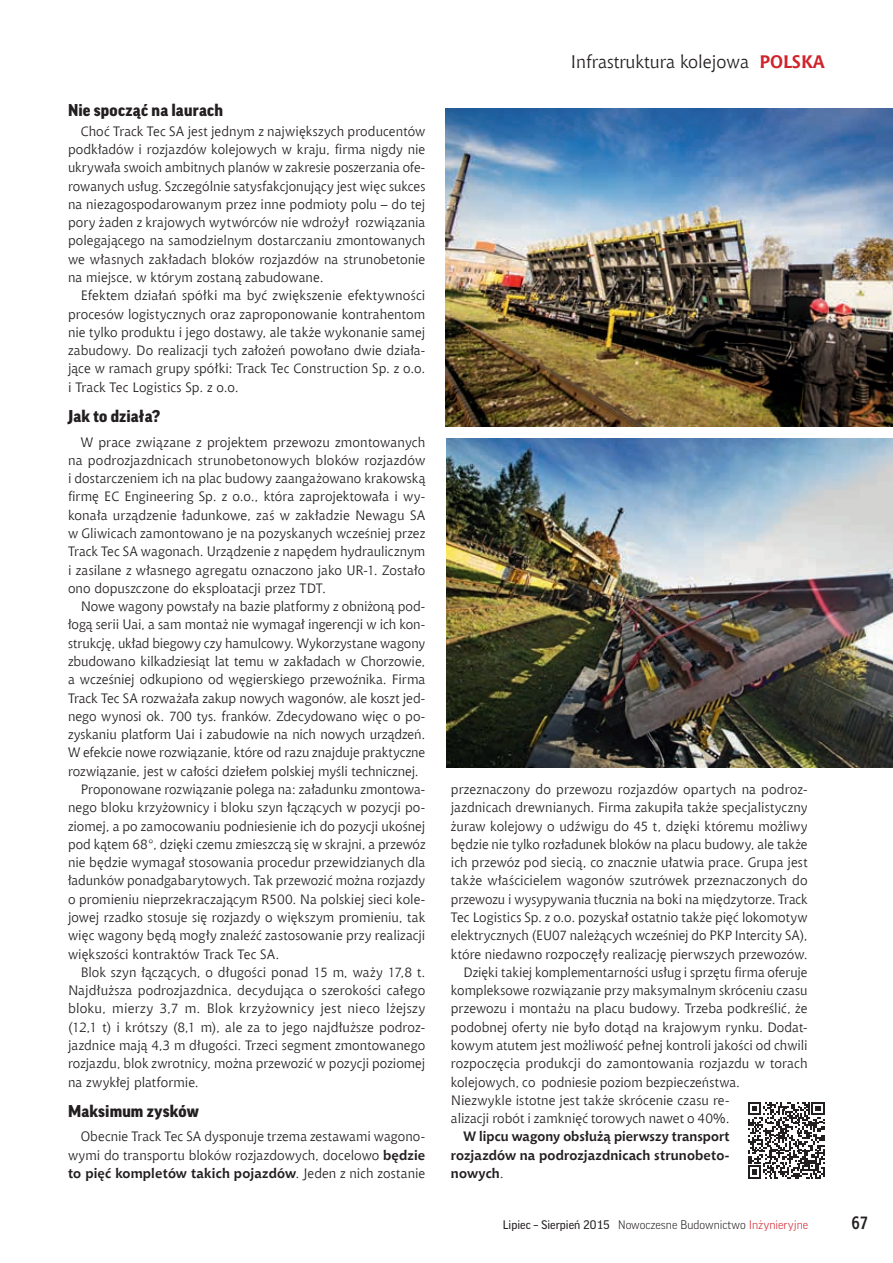
<style>
.page{position:relative;width:893px;height:1263px;background:#fff}
.page>*{position:absolute;margin:0;border:0;box-sizing:border-box;transform-origin:0 0}
.t1{font:18px "Chianti EU";color:#231f20}
.t2{font:700 18px "Aerton Cnd EFN";color:#231f20}
.t3{font:900 16.5px "Good Pro";letter-spacing:.01em;color:#231f20}
.t4{font:13.5px/18.3px "Chianti EU";letter-spacing:.005em;color:#231f20;text-align:justify}
.t5{font:700 13.5px/18.3px "Chianti EU";letter-spacing:.01em;color:#231f20;text-align:justify}
.t6{font:300 12px "Good Pro";color:#231f20}
.s1{font-weight:700}
.s2{font-weight:700;color:#d1232a}
.s3{font-weight:400}
.s4{color:#d1232a}
</style>
<div class="page">
<img style="left:445px;top:108px;width:448px;height:319px">
<img style="left:447px;top:439px;width:446px;height:328px">
<svg style="left:748px;top:1102px;width:77px;height:76px"></svg>
<p class="t3" style="left:68px;top:100px;width:157px">Nie spocząć na laurach</p>
<p class="t4" style="left:68px;top:122px;width:359px;text-indent:13px">Choć Track Tec SA jest jednym z największych producentów podkładów i rozjazdów kolejowych w kraju, firma nigdy nie ukrywała swoich ambitnych planów w zakresie poszerzania ofe&shy;rowanych usług. Szczególnie satysfakcjonujący jest więc sukces na niezagospodarowanym przez inne podmioty polu – do tej pory żaden z krajowych wytwórców nie wdrożył rozwiązania polegającego na samodzielnym dostarczaniu zmontowanych we własnych zakładach bloków rozjazdów na strunobetonie na miejsce, w którym zostaną zabudowane.</p>
<p class="t4" style="left:68px;top:286px;width:359px;text-indent:13px">Efektem działań spółki ma być zwiększenie efektywności procesów logistycznych oraz zaproponowanie kontrahentom nie tylko produktu i jego dostawy, ale także wykonanie samej zabudowy. Do realizacji tych założeń powołano dwie działa&shy;jące w ramach grupy spółki: Track Tec Construction Sp. z o.o. i Track Tec Logistics Sp. z o.o.</p>
<p class="t3" style="left:68px;top:407px;width:94px">Jak to działa?</p>
<p class="t4" style="left:68px;top:432px;width:359px;text-indent:13px">W prace związane z projektem przewozu zmontowanych na podrozjazdnicach strunobetonowych bloków rozjazdów i dostarczeniem ich na plac budowy zaangażowano krakowską firmę EC Engineering Sp. z o.o., która zaprojektowała i wy&shy;konała urządzenie ładunkowe, zaś w zakładzie Newagu SA w Gliwicach zamontowano je na pozyskanych wcześniej przez Track Tec SA wagonach. Urządzenie z napędem hydraulicznym i zasilane z własnego agregatu oznaczono jako UR-1. Zostało ono dopuszczone do eksploatacji przez TDT.</p>
<p class="t4" style="left:81px;top:597px;width:346px">Nowe wagony powstały na bazie platformy z obniżoną pod-</p>
<p class="t4" style="left:68px;top:615px;width:359px">łogą serii Uai, a sam montaż nie wymagał ingerencji w ich kon-</p>
<p class="t4" style="left:68px;top:634px;width:359px">strukcję, układ biegowy czy hamulcowy. Wykorzystane wagony</p>
<p class="t4" style="left:68px;top:652px;width:359px">zbudowano kilkadziesiąt lat temu w zakładach w Chorzowie,</p>
<p class="t4" style="left:68px;top:670px;width:359px">a wcześniej odkupiono od węgierskiego przewoźnika. Firma</p>
<p class="t4" style="left:68px;top:688px;width:359px">Track Tec SA rozważała zakup nowych wagonów, ale koszt jed-</p>
<p class="t4" style="left:68px;top:707px;width:359px">nego wynosi ok. 700 tys. franków. Zdecydowano więc o po-</p>
<p class="t4" style="left:68px;top:725px;width:359px">zyskaniu platform Uai i zabudowie na nich nowych urządzeń.</p>
<p class="t4" style="left:68px;top:743px;width:359px">W efekcie nowe rozwiązanie, które od razu znajduje praktyczne</p>
<p class="t4" style="left:68px;top:762px;width:352px">rozwiązanie, jest w całości dziełem polskiej myśli technicznej.</p>
<p class="t4" style="left:81px;top:780px;width:346px">Proponowane rozwiązanie polega na: załadunku zmontowa-</p>
<p class="t4" style="left:68px;top:798px;width:359px">nego bloku krzyżownicy i bloku szyn łączących w pozycji po-</p>
<p class="t4" style="left:68px;top:816px;width:359px">ziomej, a po zamocowaniu podniesienie ich do pozycji ukośnej</p>
<p class="t4" style="left:68px;top:835px;width:359px">pod kątem 68°, dzięki czemu zmieszczą się w skrajni, a przewóz</p>
<p class="t4" style="left:68px;top:853px;width:359px">nie będzie wymagał stosowania procedur przewidzianych dla</p>
<p class="t4" style="left:68px;top:871px;width:359px">ładunków ponadgabarytowych. Tak przewozić można rozjazdy</p>
<p class="t4" style="left:68px;top:890px;width:359px">o promieniu nieprzekraczającym R500. Na polskiej sieci kole-</p>
<p class="t4" style="left:68px;top:908px;width:359px">jowej rzadko stosuje się rozjazdy o większym promieniu, tak</p>
<p class="t4" style="left:68px;top:926px;width:359px">więc wagony będą mogły znaleźć zastosowanie przy realizacji</p>
<p class="t4" style="left:68px;top:944px;width:213px">większości kontraktów Track Tec SA.</p>
<p class="t4" style="left:81px;top:963px;width:346px">Blok szyn łączących, o długości ponad 15 m, waży 17,8 t.</p>
<p class="t4" style="left:68px;top:981px;width:359px">Najdłuższa podrozjazdnica, decydująca o szerokości całego</p>
<p class="t4" style="left:68px;top:999px;width:359px">bloku, mierzy 3,7 m. Blok krzyżownicy jest nieco lżejszy</p>
<p class="t4" style="left:68px;top:1018px;width:359px">(12,1 t) i krótszy (8,1 m), ale za to jego najdłuższe podroz-</p>
<p class="t4" style="left:68px;top:1036px;width:359px">jazdnice mają 4,3 m długości. Trzeci segment zmontowanego</p>
<p class="t4" style="left:68px;top:1054px;width:359px">rozjazdu, blok zwrotnicy, można przewozić w pozycji poziomej</p>
<p class="t4" style="left:68px;top:1072px;width:132px">na zwykłej platformie.</p>
<p class="t3" style="left:68px;top:1102px;width:133px">Maksimum zysków</p>
<p class="t4" style="left:68px;top:1127px;width:359px;text-indent:13px">Obecnie Track Tec SA dysponuje trzema zestawami wagono&shy;wymi do transportu bloków rozjazdowych, docelowo <span class="s1">będzie to pięć kompletów takich pojazdów</span>. Jeden z nich zostanie</p>
<h1 class="t1" style="left:571px;top:51px;width:256px">Infrastruktura kolejowa <span class="s2">POLSKA</span></h1>
<p class="t4" style="left:451px;top:780px;width:358px">przeznaczony do przewozu rozjazdów opartych na podroz-</p>
<p class="t4" style="left:451px;top:798px;width:358px">jazdnicach drewnianych. Firma zakupiła także specjalistyczny</p>
<p class="t4" style="left:451px;top:816px;width:358px">żuraw kolejowy o udźwigu do 45 t, dzięki któremu możliwy</p>
<p class="t4" style="left:451px;top:835px;width:358px">będzie nie tylko rozładunek bloków na placu budowy, ale także</p>
<p class="t4" style="left:451px;top:853px;width:358px">ich przewóz pod siecią, co znacznie ułatwia prace. Grupa jest</p>
<p class="t4" style="left:451px;top:871px;width:358px">także właścicielem wagonów szutrówek przeznaczonych do</p>
<p class="t4" style="left:451px;top:890px;width:358px">przewozu i wysypywania tłucznia na boki na międzytorze. Track</p>
<p class="t4" style="left:451px;top:908px;width:358px">Tec Logistics Sp. z o.o. pozyskał ostatnio także pięć lokomotyw</p>
<p class="t4" style="left:451px;top:926px;width:358px">elektrycznych (EU07 należących wcześniej do PKP Intercity SA),</p>
<p class="t4" style="left:451px;top:944px;width:358px">które niedawno rozpoczęły realizację pierwszych przewozów.</p>
<p class="t4" style="left:464px;top:963px;width:345px">Dzięki takiej komplementarności usług i sprzętu firma oferuje</p>
<p class="t4" style="left:451px;top:981px;width:358px">kompleksowe rozwiązanie przy maksymalnym skróceniu czasu</p>
<p class="t4" style="left:451px;top:999px;width:358px">przewozu i montażu na placu budowy. Trzeba podkreślić, że</p>
<p class="t4" style="left:451px;top:1018px;width:358px">podobnej oferty nie było dotąd na krajowym rynku. Dodat-</p>
<p class="t4" style="left:451px;top:1036px;width:358px">kowym atutem jest możliwość pełnej kontroli jakości od chwili</p>
<p class="t4" style="left:451px;top:1054px;width:358px">rozpoczęcia produkcji do zamontowania rozjazdu w torach</p>
<p class="t4" style="left:451px;top:1072px;width:291px">kolejowych, co podniesie poziom bezpieczeństwa.</p>
<p class="t4" style="left:451px;top:1091px;width:280px">Niezwykle istotne jest także skrócenie czasu re-</p>
<p class="t4" style="left:451px;top:1109px;width:280px">alizacji robót i zamknięć torowych nawet o 40%.</p>
<p class="t5" style="left:451px;top:1128px;width:280px;text-indent:13px">W lipcu wagony obsłużą pierwszy transport rozjazdów na podrozjazdnicach strunobeto&shy;nowych<span class="s3">.</span></p>
<p class="t6" style="left:503px;top:1218px;width:307px"><span class="s3">Lipiec – Sierpień 2015</span> Nowoczesne Budownictwo <span class="s4">Inżynieryjne</span></p>
<h1 class="t2" style="left:851px;top:1212px;width:18px">67</h1>
</div>
